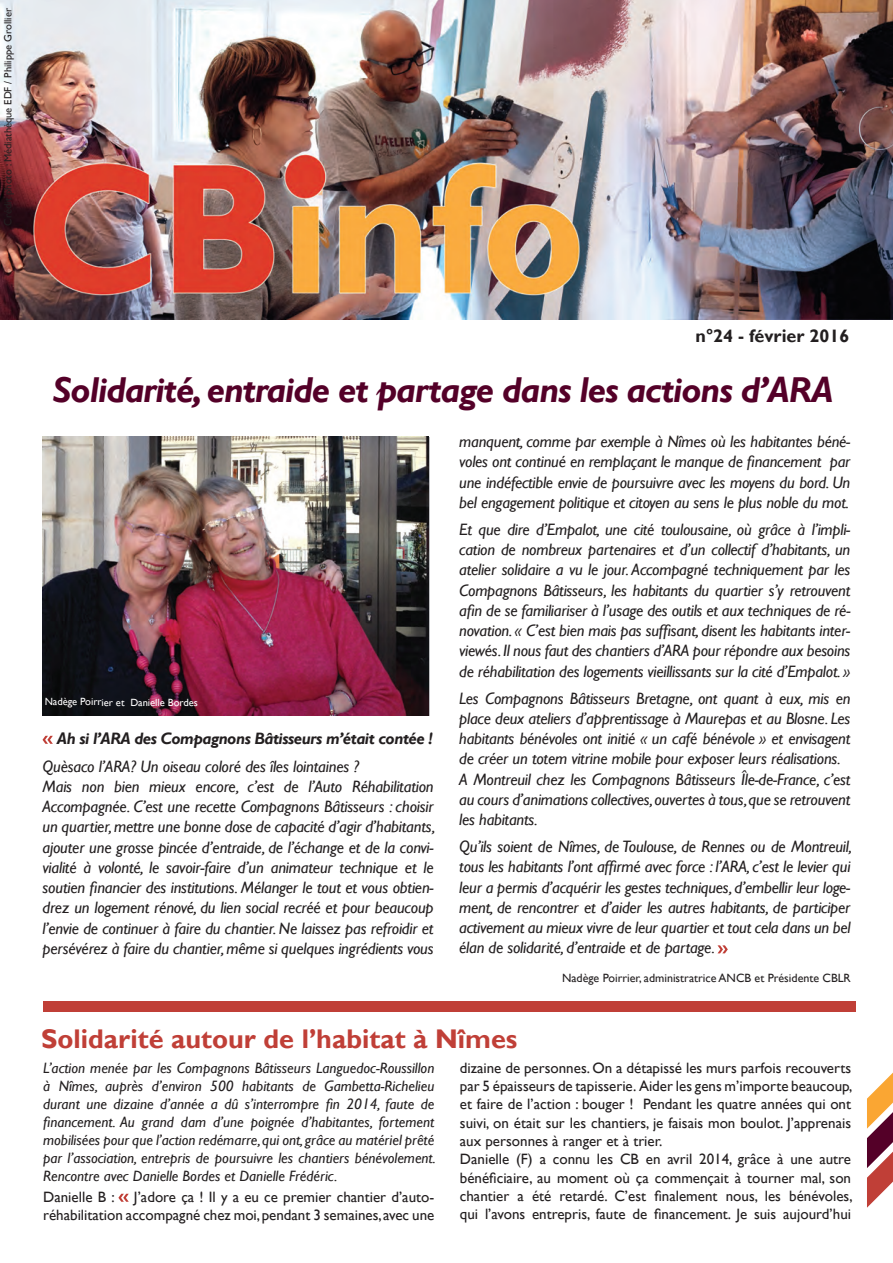
<style>
.page{position:relative;width:893px;height:1263px;background:#fff}
.page>*{position:absolute;margin:0;border:0;box-sizing:border-box;transform-origin:0 0}
.t1{font:italic 700 36px "Gill Sans";letter-spacing:-.03em;color:#540028}
.t2{font:700 27px "Gill Sans";color:#c03f37}
.t3{font:700 18px "Gill Sans";color:#231f20}
.t4{font:italic 16.5px/20.2px "Gill Sans";letter-spacing:-.015em;color:#231f20;text-align:justify}
.t5{font:italic 700 16.5px "Gill Sans";letter-spacing:-.03em;color:#231f20}
.t6{font:15px/18.3px "Gill Sans";color:#231f20;text-align:right}
.t7{font:italic 15px/18px "Gill Sans";color:#231f20;text-align:justify}
.t8{font:12px "Gill Sans";color:#231f20}
.t9{font:10.5px "Gill Sans";color:#231f20}
.t10{font:10.5px "Gill Sans";color:#fff}
</style>
<div class="page">
<img style="left:0;top:0;width:893px;height:320px">
<svg style="left:867px;top:1072px;width:26px;height:136px"></svg>
<div style="left:43px;top:1001px;width:812px;height:10px;background:#c03f37"></div>
<svg style="left:43px;top:736px;width:10px;height:8px"></svg>
<svg style="left:717px;top:945px;width:11px;height:8px"></svg>
<img style="left:43px;top:437px;width:386px;height:278px">
<svg style="left:118px;top:1194px;width:11px;height:8px"></svg>
<p class="t9" style="left:2px;top:226px;width:219px;rotate:-90deg">Crédit photo : Médiathèque EDF / Philippe Grollier</p>
<p class="t3" style="left:696px;top:325px;width:155px">n°24 - février 2016</p>
<h1 class="t1" style="left:53px;top:368px;width:782px">Solidarité, entraide et partage dans les actions d’ARA</h1>
<p class="t10" style="left:45px;top:695px;width:155px;rotate:1deg">Nadège Poirrier et Danielle Bordes</p>
<p class="t5" style="left:57px;top:729px;width:377px">Ah si l’ARA des Compagnons Bâtisseurs m’était contée !</p>
<p class="t4" style="left:43px;top:756px;width:394px;text-align:left">Quèsaco l’ARA? Un oiseau coloré des îles lointaines ?<br>Mais non bien mieux encore, c’est de l’Auto Réhabilitation Accompagnée. C’est une recette Compagnons Bâtisseurs : choisir un quartier, mettre une bonne dose de capacité d’agir d’habitants, ajouter une grosse pincée d’entraide, de l’échange et de la convi&shy;vialité à volonté, le savoir-faire d’un animateur technique et le soutien financier des institutions. Mélanger le tout et vous obtien&shy;drez un logement rénové, du lien social recréé et pour beaucoup l’envie de continuer à faire du chantier. Ne laissez pas refroidir et persévérez à faire du chantier, même si quelques ingrédients vous</p>
<p class="t4" style="left:459px;top:432px;width:393px">manquent, comme par exemple à Nîmes où les habitantes béné&shy;voles ont continué en remplaçant le manque de financement par une indéfectible envie de poursuivre avec les moyens du bord. Un bel engagement politique et citoyen au sens le plus noble du mot.</p>
<p class="t4" style="left:459px;top:519px;width:393px">Et que dire d’Empalot, une cité toulousaine, où grâce à l’impli&shy;cation de nombreux partenaires et d’un collectif d’habitants, un atelier solidaire a vu le jour. Accompagné techniquement par les Compagnons Bâtisseurs, les habitants du quartier s’y retrouvent afin de se familiariser à l’usage des outils et aux techniques de ré&shy;novation. « C’est bien mais pas suffisant, disent les habitants inter&shy;viewés. Il nous faut des chantiers d’ARA pour répondre aux besoins de réhabilitation des logements vieillissants sur la cité d’Empalot. »</p>
<p class="t4" style="left:459px;top:688px;width:393px;text-align:left">Les Compagnons Bâtisseurs Bretagne, ont quant à eux, mis en place deux ateliers d’apprentissage à Maurepas et au Blosne. Les habitants bénévoles ont initié « un café bénévole » et envisagent de créer un totem vitrine mobile pour exposer leurs réalisations.<br>A Montreuil chez les Compagnons Bâtisseurs Île-de-France, c’est au cours d’animations collectives, ouvertes à tous, que se retrouvent les habitants.</p>
<p class="t4" style="left:459px;top:836px;width:394px">Qu’ils soient de Nîmes, de Toulouse, de Rennes ou de Montreuil, tous les habitants l’ont affirmé avec force : l’ARA, c’est le levier qui leur a permis d’acquérir les gestes techniques, d’embellir leur loge&shy;ment, de rencontrer et d’aider les autres habitants, de participer activement au mieux vivre de leur quartier et tout cela dans un bel élan de solidarité, d’entraide et de partage.</p>
<p class="t8" style="left:562px;top:971px;width:290px">Nadège Poirrier, administratrice ANCB et Présidente CBLR</p>
<h2 class="t2" style="left:41px;top:1023px;width:478px">Solidarité autour de l’habitat à Nîmes</h2>
<p class="t7" style="left:43px;top:1059px;width:394px">L’action menée par les Compagnons Bâtisseurs Languedoc-Roussillon à Nîmes, auprès d’environ 500 habitants de Gambetta-Richelieu durant une dizaine d’année a dû s’interrompre fin 2014, faute de financement. Au grand dam d’une poignée d’habitantes, fortement mobilisées pour que l’action redémarre, qui ont, grâce au matériel prêté par l’association, entrepris de poursuivre les chantiers bénévolement.<br>Rencontre avec Danielle Bordes et Danielle Frédéric.</p>
<p class="t6" style="left:43px;top:1188px;width:73px">Danielle B :</p>
<p class="t6" style="left:460px;top:1059px;width:394px;text-align:left">dizaine de personnes. On a détapissé les murs parfois recouverts par 5 épaisseurs de tapisserie. Aider les gens m’importe beaucoup, et faire de l’action : bouger ! Pendant les quatre années qui ont suivi, on était sur les chantiers, je faisais mon boulot. J’apprenais aux personnes à ranger et à trier.<br>Danielle (F) a connu les CB en avril 2014, grâce à une autre bénéficiaire, au moment où ça commençait à tourner mal, son chantier a été retardé. C’est finalement nous, les bénévoles, qui l’avons entrepris, faute de financement. Je suis aujourd’hui</p>
<p class="t6" style="left:43px;top:1188px;width:393px">J’adore ça ! Il y a eu ce premier chantier d’auto-<br>réhabilitation accompagné chez moi, pendant 3 semaines, avec une</p>
</div>
